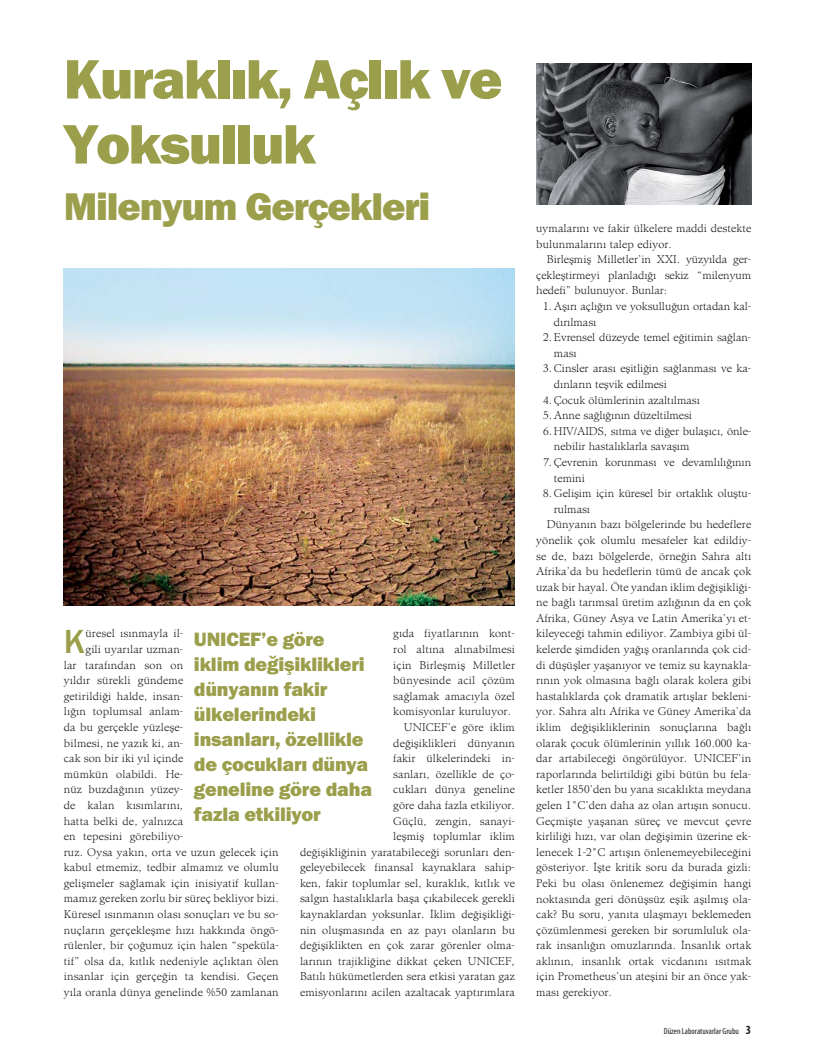
<style>
.page{position:relative;width:815px;height:1063px;background:#fff}
.page>*{position:absolute;margin:0;border:0;box-sizing:border-box;transform-origin:0 0}
.t1{font:800 57.5px/65px "Franklin Gothic";letter-spacing:-.03em;color:#9b9f4b}
.t2{font:800 40px "Franklin Gothic";letter-spacing:-.03em;color:#9b9f4b}
.t3{font:500 34.62px "Franklin Gothic";color:#9b9f4b}
.t4{font:800 20px/25px "Franklin Gothic";letter-spacing:-.01em;color:#9b9f4b}
.t5{font:11.25px/15.6px "Admine";letter-spacing:.01em;color:#231f20}
.t6{font:condensed 8.75px "Myriad Pro";color:#231f20}
.s1{font-weight:700;font-size:12.5px}
</style>
<div class="page">
<img style="left:64px;top:269px;width:451px;height:337px">
<img style="left:536px;top:64px;width:215px;height:141px">
<h1 class="t1" style="left:64px;top:51px;width:440px">Kuraklık, Açlık ve<br>Yoksulluk</h1>
<h2 class="t2" style="left:64px;top:192px;width:368px">Milenyum Gerçekleri</h2>
<h3 class="t3" style="left:64px;top:629px;width:23px">K</h3>
<p class="t5" style="left:86px;top:627px;width:99px">üresel ısınmayla il-</p>
<p class="t5" style="left:393px;top:627px;width:123px">gıda fiyatlarının kont-</p>
<p class="t5" style="left:393px;top:643px;width:123px">rol altına alınabilmesi</p>
<p class="t5" style="left:393px;top:658px;width:123px">için Birleşmiş Milletler</p>
<p class="t5" style="left:393px;top:674px;width:123px">bünyesinde acil çözüm</p>
<p class="t5" style="left:393px;top:689px;width:123px">sağlamak amacıyla özel</p>
<p class="t5" style="left:393px;top:705px;width:119px">komisyonlar kuruluyor.</p>
<p class="t5" style="left:404px;top:721px;width:113px">UNICEF’e göre iklim</p>
<p class="t5" style="left:393px;top:736px;width:123px">değişiklikleri dünyanın</p>
<p class="t5" style="left:393px;top:752px;width:123px">fakir ülkelerindeki in-</p>
<p class="t5" style="left:393px;top:767px;width:123px">sanları, özellikle de ço-</p>
<p class="t5" style="left:393px;top:783px;width:123px">cukları dünya geneline</p>
<p class="t5" style="left:393px;top:798px;width:123px">göre daha fazla etkiliyor.</p>
<p class="t5" style="left:393px;top:814px;width:123px">Güçlü, zengin, sanayi-</p>
<p class="t5" style="left:393px;top:830px;width:123px">leşmiş toplumlar iklim</p>
<p class="t5" style="left:300px;top:845px;width:216px">değişikliğinin yaratabileceği sorunları den-</p>
<p class="t5" style="left:300px;top:861px;width:216px">geleyebilecek finansal kaynaklara sahip-</p>
<p class="t5" style="left:300px;top:876px;width:216px">ken, fakir toplumlar sel, kuraklık, kıtlık ve</p>
<p class="t5" style="left:300px;top:892px;width:216px">salgın hastalıklarla başa çıkabilecek gerekli</p>
<p class="t5" style="left:300px;top:908px;width:216px">kaynaklardan yoksunlar. İklim değişikliği-</p>
<p class="t5" style="left:300px;top:923px;width:216px">nin oluşmasında en az payı olanların bu</p>
<p class="t5" style="left:300px;top:939px;width:216px">değişiklikten en çok zarar görenler olma-</p>
<p class="t5" style="left:300px;top:954px;width:216px">larının trajikliğine dikkat çeken UNICEF,</p>
<p class="t5" style="left:300px;top:970px;width:216px">Batılı hükümetlerden sera etkisi yaratan gaz</p>
<p class="t5" style="left:300px;top:986px;width:216px">emisyonlarını acilen azaltacak yaptırımlara</p>
<h3 class="t4" style="left:194px;top:629px;width:180px">UNICEF’e göre iklim değişiklikleri dünyanın fakir ülkelerindeki insanları, özellikle de çocukları dünya geneline göre daha fazla etkiliyor</h3>
<p class="t5" style="left:86px;top:643px;width:99px">gili uyarılar uzman-</p>
<p class="t5" style="left:64px;top:658px;width:121px">lar tarafından son on</p>
<p class="t5" style="left:64px;top:674px;width:121px">yıldır sürekli gündeme</p>
<p class="t5" style="left:64px;top:689px;width:121px">getirildiği halde, insan-</p>
<p class="t5" style="left:64px;top:705px;width:121px">lığın toplumsal anlam-</p>
<p class="t5" style="left:64px;top:721px;width:121px">da bu gerçekle yüzleşe-</p>
<p class="t5" style="left:64px;top:736px;width:121px">bilmesi, ne yazık ki, an-</p>
<p class="t5" style="left:64px;top:752px;width:121px">cak son bir iki yıl içinde</p>
<p class="t5" style="left:64px;top:767px;width:121px">mümkün olabildi. He-</p>
<p class="t5" style="left:64px;top:783px;width:121px">nüz buzdağının yüzey-</p>
<p class="t5" style="left:64px;top:798px;width:121px">de kalan kısımlarını,</p>
<p class="t5" style="left:64px;top:814px;width:121px">hatta belki de, yalnızca</p>
<p class="t5" style="left:64px;top:830px;width:121px">en tepesini görebiliyo-</p>
<p class="t5" style="left:64px;top:845px;width:216px">ruz. Oysa yakın, orta ve uzun gelecek için</p>
<p class="t5" style="left:64px;top:861px;width:216px">kabul etmemiz, tedbir almamız ve olumlu</p>
<p class="t5" style="left:64px;top:876px;width:216px">gelişmeler sağlamak için inisiyatif kullan-</p>
<p class="t5" style="left:64px;top:892px;width:216px">mamız gereken zorlu bir süreç bekliyor bizi.</p>
<p class="t5" style="left:64px;top:908px;width:216px">Küresel ısınmanın olası sonuçları ve bu so-</p>
<p class="t5" style="left:64px;top:923px;width:216px">nuçların gerçekleşme hızı hakkında öngö-</p>
<p class="t5" style="left:64px;top:939px;width:216px">rülenler, bir çoğumuz için halen “speküla-</p>
<p class="t5" style="left:64px;top:954px;width:216px">tif” olsa da, kıtlık nedeniyle açlıktan ölen</p>
<p class="t5" style="left:64px;top:970px;width:216px">insanlar için gerçeğin ta kendisi. Geçen</p>
<p class="t5" style="left:64px;top:986px;width:216px">yıla oranla dünya genelinde %50 zamlanan</p>
<p class="t5" style="left:536px;top:222px;width:216px">uymalarını ve fakir ülkelere maddi destekte bulunmalarını talep ediyor.</p>
<p class="t5" style="left:536px;top:253px;width:216px;text-align:justify;text-indent:11px">Birleşmiş Milletler’in XXI. yüzyılda ger&shy;çekleştirmeyi planladığı sekiz “milenyum hedefi” bulunuyor. Bunlar:</p>
<p class="t5" style="left:554px;top:300px;width:199px;text-indent:-11px">1. Aşırı açlığın ve yoksulluğun ortadan kal&shy;dırılması</p>
<p class="t5" style="left:554px;top:331px;width:199px;text-indent:-11px">2. Evrensel düzeyde temel eğitimin sağlan&shy;ması</p>
<p class="t5" style="left:554px;top:362px;width:199px;text-indent:-11px">3. Cinsler arası eşitliğin sağlanması ve ka&shy;dınların teşvik edilmesi</p>
<p class="t5" style="left:543px;top:393px;width:158px">4. Çocuk ölümlerinin azaltılması</p>
<p class="t5" style="left:543px;top:409px;width:150px">5. Anne sağlığının düzeltilmesi</p>
<p class="t5" style="left:554px;top:424px;width:199px;text-indent:-11px">6. HIV/AIDS, sıtma ve diğer bulaşıcı, önle&shy;nebilir hastalıklarla savaşım</p>
<p class="t5" style="left:554px;top:455px;width:199px;text-indent:-11px">7. Çevrenin korunması ve devamlılığının temini</p>
<p class="t5" style="left:543px;top:487px;width:209px">8. Gelişim için küresel bir ortaklık oluştu-</p>
<p class="t5" style="left:554px;top:502px;width:38px">rulması</p>
<p class="t5" style="left:547px;top:518px;width:206px">Dünyanın bazı bölgelerinde bu hedeflere</p>
<p class="t5" style="left:536px;top:533px;width:216px">yönelik çok olumlu mesafeler kat edildiy-</p>
<p class="t5" style="left:536px;top:549px;width:216px">se de, bazı bölgelerde, örneğin Sahra altı</p>
<p class="t5" style="left:536px;top:565px;width:216px">Afrika’da bu hedeflerin tümü de ancak çok</p>
<p class="t5" style="left:536px;top:580px;width:216px">uzak bir hayal. Öte yandan iklim değişikliği-</p>
<p class="t5" style="left:536px;top:596px;width:216px">ne bağlı tarımsal üretim azlığının da en çok</p>
<p class="t5" style="left:536px;top:611px;width:216px">Afrika, Güney Asya ve Latin Amerika’yı et-</p>
<p class="t5" style="left:536px;top:627px;width:216px">kileyeceği tahmin ediliyor. Zambiya gibi ül-</p>
<p class="t5" style="left:536px;top:643px;width:216px">kelerde şimdiden yağış oranlarında çok cid-</p>
<p class="t5" style="left:536px;top:658px;width:216px">di düşüşler yaşanıyor ve temiz su kaynakla-</p>
<p class="t5" style="left:536px;top:674px;width:216px">rının yok olmasına bağlı olarak kolera gibi</p>
<p class="t5" style="left:536px;top:689px;width:216px">hastalıklarda çok dramatik artışlar bekleni-</p>
<p class="t5" style="left:536px;top:705px;width:216px">yor. Sahra altı Afrika ve Güney Amerika’da</p>
<p class="t5" style="left:536px;top:721px;width:216px">iklim değişikliklerinin sonuçlarına bağlı</p>
<p class="t5" style="left:536px;top:736px;width:216px">olarak çocuk ölümlerinin yıllık 160.000 ka-</p>
<p class="t5" style="left:536px;top:752px;width:216px">dar artabileceği öngörülüyor. UNICEF’in</p>
<p class="t5" style="left:536px;top:767px;width:216px">raporlarında belirtildiği gibi bütün bu fela-</p>
<p class="t5" style="left:536px;top:783px;width:216px">ketler 1850’den bu yana sıcaklıkta meydana</p>
<p class="t5" style="left:536px;top:798px;width:216px">gelen 1°C’den daha az olan artışın sonucu.</p>
<p class="t5" style="left:536px;top:814px;width:216px">Geçmişte yaşanan süreç ve mevcut çevre</p>
<p class="t5" style="left:536px;top:830px;width:216px">kirliliği hızı, var olan değişimin üzerine ek-</p>
<p class="t5" style="left:536px;top:845px;width:216px">lenecek 1-2°C artışın önlenemeyebileceğini</p>
<p class="t5" style="left:536px;top:861px;width:216px">gösteriyor. İşte kritik soru da burada gizli:</p>
<p class="t5" style="left:536px;top:876px;width:216px">Peki bu olası önlenemez değişimin hangi</p>
<p class="t5" style="left:536px;top:892px;width:216px">noktasında geri dönüşsüz eşik aşılmış ola-</p>
<p class="t5" style="left:536px;top:908px;width:216px">cak? Bu soru, yanıta ulaşmayı beklemeden</p>
<p class="t5" style="left:536px;top:923px;width:216px">çözümlenmesi gereken bir sorumluluk ola-</p>
<p class="t5" style="left:536px;top:939px;width:216px">rak insanlığın omuzlarında. İnsanlık ortak</p>
<p class="t5" style="left:536px;top:954px;width:216px">aklının, insanlık ortak vicdanını ısıtmak</p>
<p class="t5" style="left:536px;top:970px;width:216px">için Prometheus’un ateşini bir an önce yak-</p>
<p class="t5" style="left:536px;top:986px;width:77px">ması gerekiyor.</p>
<p class="t6" style="left:664px;top:1028px;width:89px">Düzen Laboratuvarlar Grubu <span class="s1">3</span></p>
</div>
